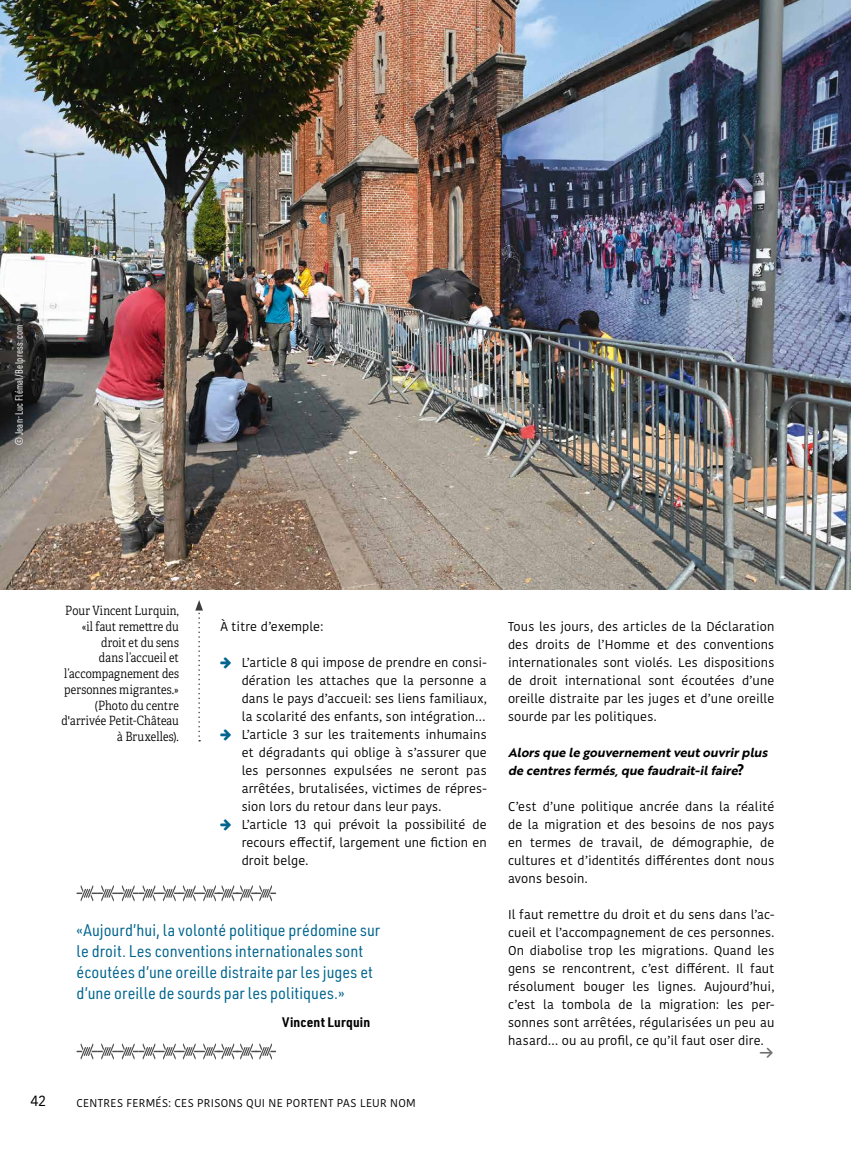
<style>
.page{position:relative;width:851px;height:1149px;background:#fff}
.page>*{position:absolute;margin:0;border:0;box-sizing:border-box;transform-origin:0 0}
.t1{font:16.5px/21px "URWDIN Semi Cond";letter-spacing:.005em;color:#00648d}
.t2{font:15px "Kohinoor Bangla";color:#000}
.t3{font:700 13.5px "URWDIN Semi Cond";letter-spacing:.015em;color:#000}
.t4{font:12.75px/18px "Kohinoor Bangla";letter-spacing:.01em;color:#000;text-align:justify}
.t5{font:12.75px/15.8px "Adelle Condensed Lt";letter-spacing:.01em;color:#000;text-align:right}
.t6{font:italic 12.75px/18px "Brother 1816 Bold";color:#000}
.t7{font:11.25px "Kohinoor Bangla";letter-spacing:.03em;color:#000}
.t8{font:10.5px "URWDIN Cond";letter-spacing:.03em;color:#fff}
.t9{font:10.5px "Arrowstfb";color:#706f6f}
.s1{font-style:normal;font-size:15px}
</style>
<div class="page">
<svg style="left:77px;top:885px;width:199px;height:16px"></svg>
<img style="left:0;top:0;width:850px;height:589px">
<svg style="left:77px;top:1043px;width:199px;height:16px"></svg>
<svg style="left:195px;top:600px;width:8px;height:141px"></svg>
<p class="t8" style="left:12px;top:444px;width:121px;rotate:-90deg">© Jean-Luc Flémal/Belpress.com</p>
<p class="t5" style="left:61px;top:602px;width:119px">Pour Vincent Lurquin, «il faut remettre du droit et du sens<br>dans l’accueil et l’accompagnement des personnes migrantes.» (Photo du centre d'arrivée Petit-Château à Bruxelles).</p>
<p class="t4" style="left:220px;top:616px;width:104px">À titre d’exemple:</p>
<p class="t4" style="left:242px;top:652px;width:246px;text-align:left">L’article 8 qui impose de prendre en consi&shy;dération les attaches que la personne a dans le pays d’accueil: ses liens familiaux, la scolarité des enfants, son intégration… L’article 3 sur les traitements inhumains et dégradants qui oblige à s’assurer que les personnes expulsées ne seront pas arrêtées, brutalisées, victimes de répres&shy;sion lors du retour dans leur pays.<br>L’article 13 qui prévoit la possibilité de recours effectif, largement une fiction en droit belge.</p>
<p class="t1" style="left:77px;top:919px;width:305px">«Aujourd’hui, la volonté politique prédomine sur le droit. Les conventions internationales sont écoutées d’une oreille distraite par les juges et d’une oreille de sourds par les politiques.»</p>
<p class="t3" style="left:282px;top:1012px;width:89px">Vincent Lurquin</p>
<p class="t2" style="left:31px;top:1089px;width:17px">42</p>
<p class="t7" style="left:77px;top:1093px;width:340px">CENTRES FERMÉS: CES PRISONS QUI NE PORTENT PAS LEUR NOM</p>
<p class="t4" style="left:508px;top:616px;width:268px">Tous les jours, des articles de la Déclaration des droits de l’Homme et des conventions internationales sont violés. Les dispositions de droit international sont écoutées d’une oreille distraite par les juges et d’une oreille sourde par les politiques.</p>
<p class="t6" style="left:508px;top:742px;width:264px">Alorsque le gouvernementveutouvrirplus de centresfermés,que faudrait-ilfaire<span class="s1">?</span></p>
<p class="t4" style="left:508px;top:796px;width:268px">C’est d’une politique ancrée dans la réalité de la migration et des besoins de nos pays en termes de travail, de démographie, de cultures et d’identités différentes dont nous avons besoin.</p>
<p class="t4" style="left:508px;top:904px;width:268px">Il faut remettre du droit et du sens dans l’ac&shy;cueil et l’accompagnement de ces personnes.<br>On diabolise trop les migrations. Quand les gens se rencontrent, c’est différent. Il faut résolument bouger les lignes. Aujourd’hui, c’est la tombola de la migration: les per&shy;sonnes sont arrêtées, régularisées un peu au hasard… ou au profil, ce qu’il faut oser dire.</p>
<p class="t9" style="left:759px;top:1047px;width:15px">e</p>
</div>
